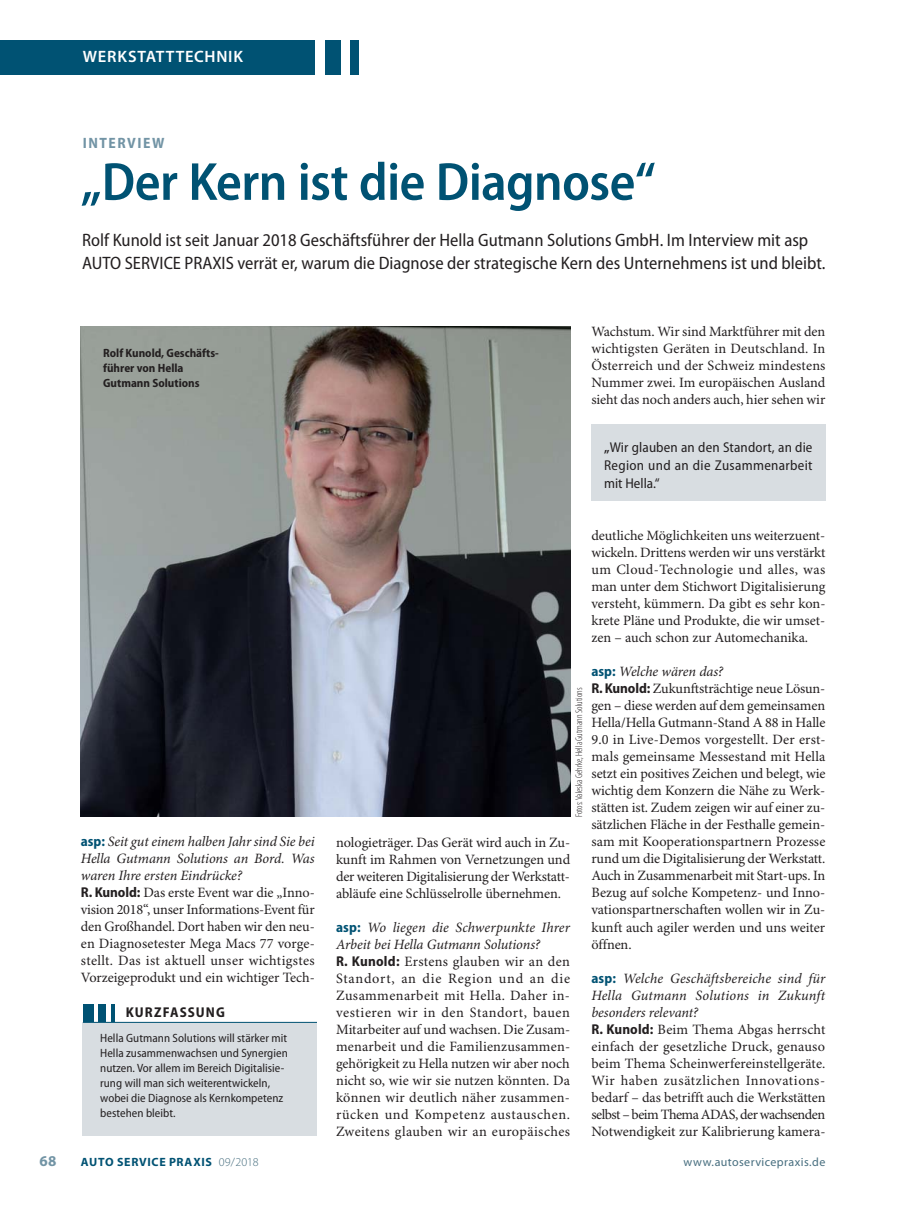
<style>
.page{position:relative;width:919px;height:1212px;background:#fff}
.page>*{position:absolute;margin:0;border:0;box-sizing:border-box;transform-origin:0 0}
.t1{font:600 semi-condensed 54px "Myriad Pro";letter-spacing:-.01em;color:#005273}
.t2{font:semi-condensed 18px/22.5px "Myriad Pro";color:#231f20}
.t3{font:600 16.5px "Myriad Pro";letter-spacing:.045em;color:#fff}
.t4{font:700 semi-condensed 15px "Myriad Pro";letter-spacing:.1em;color:#7294a5}
.t5{font:700 15px "Myriad Pro";color:#7294a5}
.t6{font:14.25px/17px "Minion Pro";color:#231f20;text-align:justify}
.t7{font:14.25px/17px "Minion Pro";letter-spacing:.02em;color:#231f20}
.t8{font:semi-condensed 14.25px/18px "Myriad Pro";letter-spacing:.025em;color:#231f20;text-align:justify}
.t9{font:700 semi-condensed 14.25px "Myriad Pro";letter-spacing:.075em;color:#231f20}
.t10{font:semi-condensed 12px/15px "Myriad Pro";letter-spacing:.005em;color:#231f20}
.t11{font:700 semi-condensed 12px/15px "Myriad Pro";color:#231f20}
.t12{font:700 12px "Myriad Pro";letter-spacing:.055em;color:#005273}
.t13{font:12px "Myriad Pro";letter-spacing:.035em;color:#476e7f}
.t14{font:300 condensed 9.75px "Myriad Pro";color:#231f20}
.s1{font-family:"Myriad Pro";font-weight:700;font-stretch:semi-condensed;color:#005273}
.s2{font-style:italic}
.s3{font-family:"Myriad Pro";font-weight:700;font-stretch:semi-condensed}
.s4{font-weight:600}
.s5{font-weight:300;color:#476e7f}
</style>
<div class="page">
<div style="left:350px;top:40px;width:8px;height:34px;background:#005273"></div>
<div style="left:325px;top:40px;width:15px;height:34px;background:#005273"></div>
<div style="left:0;top:40px;width:315px;height:34px;background:#005273"></div>
<div style="left:83px;top:1022px;width:234px;height:113px;background:#d8dde1"></div>
<div style="left:83px;top:1005px;width:10px;height:17px;background:#005273"></div>
<div style="left:98px;top:1005px;width:8px;height:17px;background:#005273"></div>
<hr style="left:111px;top:1005px;width:3px;height:17px;background:#005273">
<hr style="left:83px;top:1022px;width:234px;height:1px;background:#005273">
<img style="left:81px;top:326px;width:489px;height:490px">
<div style="left:591px;top:424px;width:234px;height:77px;background:#d8dde1"></div>
<p class="t3" style="left:83px;top:47px;width:162px">WERKSTATTTECHNIK</p>
<p class="t4" style="left:83px;top:138px;width:83px">INTERVIEW</p>
<h1 class="t1" style="left:81px;top:161px;width:576px">„Der Kern ist die Diagnose“</h1>
<p class="t2" style="left:82px;top:231px;width:744px">Rolf Kunold ist seit Januar 2018 Geschäftsführer der Hella Gutmann Solutions GmbH. Im Interview mit asp<br>AUTO SERVICE PRAXIS verrät er, warum die Diagnose der strategische Kern des Unternehmens ist und bleibt.</p>
<p class="t11" style="left:103px;top:346px;width:117px">Rolf Kunold, Geschäfts&shy;führer von Hella<br>Gutmann Solutions</p>
<p class="t6" style="left:81px;top:834px;width:235px;text-align:left"><span class="s1">asp:</span> <span class="s2">Seit gut einem halben Jahr sind Sie bei Hella Gutmann Solutions an Bord. Was waren Ihre ersten Eindrücke?<br></span><span class="s3">R. Kunold:</span> Das erste Event war die „Inno&shy;vision 2018“, unser Informations-Event für den Großhandel. Dort haben wir den neu&shy;en Diagnosetester Mega Macs 77 vorge&shy;stellt. Das ist aktuell unser wichtigstes Vorzeigeprodukt und ein wichtiger Tech-</p>
<p class="t9" style="left:126px;top:1007px;width:101px">KURZFASSUNG</p>
<p class="t10" style="left:100px;top:1032px;width:189px">Hella Gutmann Solutions will stärker mit Hella zusammenwachsen und Synergien nutzen. Vor allem im Bereich Digitalisie&shy;rung will man sich weiterentwickeln, wobei die Diagnose als Kernkompetenz bestehen bleibt.</p>
<p class="t6" style="left:591px;top:324px;width:235px">Wachstum. Wir sind Marktführer mit den wichtigsten Geräten in Deutschland. In Österreich und der Schweiz mindestens Nummer zwei. Im europäischen Ausland sieht das noch anders auch, hier sehen wir</p>
<p class="t8" style="left:604px;top:439px;width:210px"><span class="s4">„</span>Wir glauben an den Standort, an die Region und an die Zusammenarbeit mit Hella.“</p>
<p class="t6" style="left:591px;top:528px;width:236px">deutliche Möglichkeiten uns weiterzuent&shy;wickeln. Drittens werden wir uns verstärkt um Cloud-Technologie und alles, was man unter dem Stichwort Digitalisierung versteht, kümmern. Da gibt es sehr kon&shy;krete Pläne und Produkte, die wir umset&shy;zen – auch schon zur Automechanika.</p>
<p class="t6" style="left:591px;top:664px;width:236px;text-align:left"><span class="s1">asp:</span> <span class="s2">Welche wären das?<br></span><span class="s3">R. Kunold:</span> Zukunftsträchtige neue Lösun&shy;gen – diese werden auf dem gemeinsamen Hella/Hella Gutmann-Stand A 88 in Halle 9.0 in Live-Demos vorgestellt. Der erst&shy;mals gemeinsame Messestand mit Hella setzt ein positives Zeichen und belegt, wie wichtig dem Konzern die Nähe zu Werk&shy;stätten ist. Zudem zeigen wir auf einer zu&shy;sätzlichen Fläche in der Festhalle gemein&shy;sam mit Kooperationspartnern Prozesse rund um die Digitalisierung der Werkstatt.<br>Auch in Zusammenarbeit mit Start-ups. In Bezug auf solche Kompetenz- und Inno&shy;vationspartnerschaften wollen wir in Zu&shy;kunft auch agiler werden und uns weiter öffnen.</p>
<p class="t6" style="left:591px;top:971px;width:236px;text-align:left"><span class="s1">asp:</span> <span class="s2">Welche Geschäftsbereiche sind für Hella Gutmann Solutions in Zukunft besonders relevant?<br></span><span class="s3">R. Kunold:</span> Beim Thema Abgas herrscht einfach der gesetzliche Druck, genauso beim Thema Scheinwerfereinstellgeräte.<br>Wir haben zusätzlichen Innovations&shy;bedarf – das betrifft auch die Werkstätten selbst – beim Thema ADAS, der wachsenden Notwendigkeit zur Kalibrierung kamera-</p>
<p class="t14" style="left:573px;top:817px;width:131px;rotate:-90deg">Fotos: Valeska Gehrke, Hella Gutmann Solutions</p>
<p class="t6" style="left:336px;top:835px;width:235px">nologieträger. Das Gerät wird auch in Zu&shy;kunft im Rahmen von Vernetzungen und der weiteren Digitalisierung der Werkstatt&shy;abläufe eine Schlüsselrolle übernehmen.</p>
<p class="t7" style="left:336px;top:920px;width:235px"><span class="s1">asp:</span> <span class="s2">Wo liegen die Schwerpunkte Ihrer Arbeit bei Hella Gutmann Solutions?<br></span><span class="s3">R. Kunold:</span> Erstens glauben wir an den Standort, an die Region und an die Zusammenarbeit mit Hella. Daher in&shy;vestieren wir in den Standort, bauen Mit arbeiter auf und wachsen. Die Zusam&shy;menarbeit und die Familienzusammen&shy;gehörigkeit zu Hella nutzen wir aber noch nicht so, wie wir sie nutzen könnten. Da können wir deutlich näher zusammen&shy;rücken und Kompetenz austauschen.<br>Zweitens glauben wir an europäisches</p>
<p class="t5" style="left:39px;top:1152px;width:19px">68</p>
<p class="t12" style="left:81px;top:1154px;width:179px">AUTO SERVICE PRAXIS <span class="s5">09/2018</span></p>
<p class="t13" style="left:683px;top:1154px;width:143px">www.autoservicepraxis.de</p>
</div>
